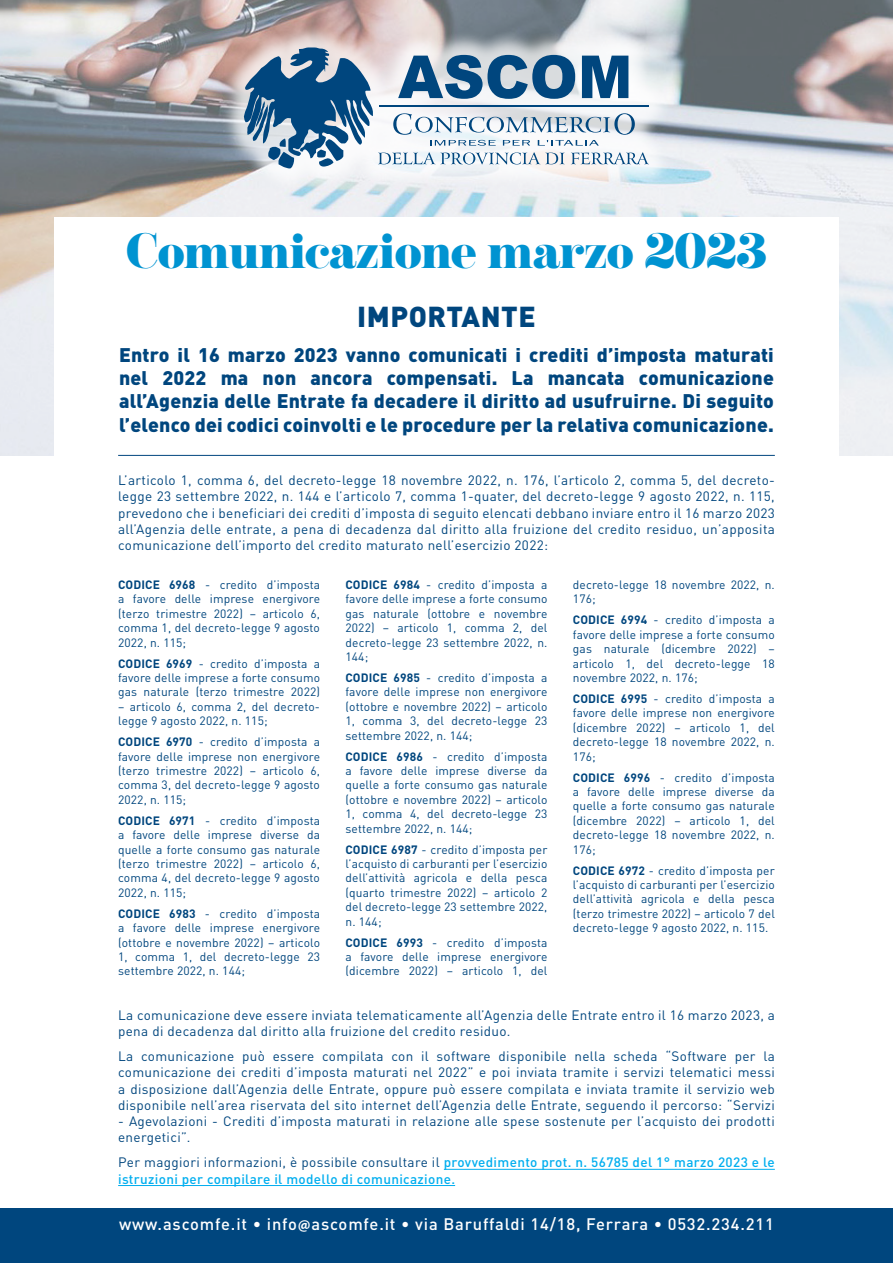
<style>
.page{position:relative;width:893px;height:1263px;background:#fff}
.page>*{position:absolute;margin:0;border:0;box-sizing:border-box;transform-origin:0 0}
.t1{font:49.5px "NT Josefine";letter-spacing:-.01em;color:#0093d1}
.t2{font:900 28.5px "DIN Pro";letter-spacing:.02em;color:#00467e}
.t3{font:900 19.5px/23.4px "DIN Pro";letter-spacing:.01em;color:#00467e;text-align:justify}
.t4{font:500 16.5px "DIN Pro";letter-spacing:.05em;color:#fff}
.t5{font:13.5px/16.2px "DIN Pro";letter-spacing:.025em;color:#00467e;text-align:justify}
.t6{font:500 13.5px/16.2px "DIN Pro";letter-spacing:.025em;color:#00aeef}
.t7{font:12px/14.4px "DIN Pro";letter-spacing:.01em;color:#00467e;text-align:justify}
.s1{font-weight:700}
.s2{font-weight:400;color:#00467e}
.s3{font-family:"Myriad Pro";font-weight:700}
</style>
<div class="page">
<img style="left:0;top:0;width:893px;height:455px">
<div style="left:220px;top:23px;width:453px;height:170px;background:#fff;opacity:.75"></div>
<svg style="left:242px;top:47px;width:407px;height:121px"></svg>
<div style="left:54px;top:218px;width:785px;height:1045px;background:#fff"></div>
<div style="left:0;top:1209px;width:893px;height:54px;background:#00467e"></div>
<hr style="left:444px;top:1169px;width:331px;height:1px;background:#00aeef">
<hr style="left:118px;top:1185px;width:337px;height:1px;background:#00aeef">
<hr style="left:118px;top:455px;width:657px;height:1px;background:#00467e">
<p class="t1" style="left:126px;top:220px;width:642px">Comunicazione marzo 2023</p>
<p class="t2" style="left:357px;top:292px;width:180px">IMPORTANTE</p>
<p class="t3" style="left:119px;top:340px;width:656px">Entro il 16 marzo 2023 vanno comunicati i crediti d’imposta maturati</p>
<p class="t3" style="left:119px;top:364px;width:656px">nel 2022 ma non ancora compensati. La mancata comunicazione all’Agenzia delle Entrate fa decadere il diritto ad usufruirne. Di seguito l’elenco dei codici coinvolti e le procedure per la relativa comunicazione.</p>
<p class="t5" style="left:118px;top:471px;width:658px">L’articolo 1, comma 6, del decreto-legge 18 novembre 2022, n. 176, l’articolo 2, comma 5, del decreto&shy;legge 23 settembre 2022, n. 144 e l’articolo 7, comma 1-quater, del decreto-legge 9 agosto 2022, n. 115, prevedono che i beneficiari dei crediti d’imposta di seguito elencati debbano inviare entro il 16 marzo 2023 all’Agenzia delle entrate, a pena di decadenza dal diritto alla fruizione del credito residuo, un’apposita comunicazione dell’importo del credito maturato nell’esercizio 2022:</p>
<p class="t7" style="left:118px;top:576px;width:203px"><span class="s1">CODICE 6968</span> - credito d’imposta a favore delle imprese energivore (terzo trimestre 2022) – articolo 6, comma 1, del decreto-legge 9 agosto 2022, n. 115;</p>
<p class="t7" style="left:118px;top:655px;width:203px"><span class="s1">CODICE 6969</span> - credito d’imposta a favore delle imprese a forte consumo gas naturale (terzo trimestre 2022)</p>
<p class="t7" style="left:118px;top:698px;width:203px">– articolo 6, comma 2, del decreto&shy;legge 9 agosto 2022, n. 115;</p>
<p class="t7" style="left:118px;top:733px;width:203px"><span class="s1">CODICE 6970</span> - credito d’imposta a favore delle imprese non energivore (terzo trimestre 2022) – articolo 6, comma 3, del decreto-legge 9 agosto 2022, n. 115;</p>
<p class="t7" style="left:118px;top:812px;width:203px"><span class="s1">CODICE 6971</span> - credito d’imposta a favore delle imprese diverse da quelle a forte consumo gas naturale (terzo trimestre 2022) – articolo 6, comma 4, del decreto-legge 9 agosto 2022, n. 115;</p>
<p class="t7" style="left:118px;top:905px;width:203px"><span class="s1">CODICE 6983</span> - credito d’imposta a favore delle imprese energivore (ottobre e novembre 2022) – articolo 1, comma 1, del decreto-legge 23 settembre 2022, n. 144;</p>
<p class="t7" style="left:346px;top:576px;width:203px"><span class="s1">CODICE 6984</span> - credito d’imposta a favore delle imprese a forte consumo gas naturale (ottobre e novembre 2022) – articolo 1, comma 2, del decreto-legge 23 settembre 2022, n.<br>144;</p>
<p class="t7" style="left:346px;top:669px;width:203px"><span class="s1">CODICE 6985</span> - credito d’imposta a favore delle imprese non energivore (ottobre e novembre 2022) – articolo 1, comma 3, del decreto-legge 23 settembre 2022, n. 144;</p>
<p class="t7" style="left:346px;top:748px;width:203px"><span class="s1">CODICE 6986</span> - credito d’imposta a favore delle imprese diverse da quelle a forte consumo gas naturale (ottobre e novembre 2022) – articolo 1, comma 4, del decreto-legge 23 settembre 2022, n. 144;</p>
<p class="t7" style="left:346px;top:841px;width:203px"><span class="s1">CODICE 6987</span> - credito d’imposta per l’acquisto di carburanti per l’esercizio dell’attività agricola e della pesca (quarto trimestre 2022) – articolo 2 del decreto-legge 23 settembre 2022, n. 144;</p>
<p class="t7" style="left:346px;top:934px;width:203px"><span class="s1">CODICE 6993</span> - credito d’imposta a favore delle imprese energivore (dicembre 2022) – articolo 1, del</p>
<p class="t7" style="left:573px;top:576px;width:203px">decreto-legge 18 novembre 2022, n.<br>176;</p>
<p class="t7" style="left:573px;top:612px;width:203px"><span class="s1">CODICE 6994</span> - credito d’imposta a favore delle imprese a forte consumo gas naturale (dicembre 2022) – articolo 1, del decreto-legge 18 novembre 2022, n. 176;</p>
<p class="t7" style="left:573px;top:690px;width:203px"><span class="s1">CODICE 6995</span> - credito d’imposta a favore delle imprese non energivore (dicembre 2022) – articolo 1, del decreto-legge 18 novembre 2022, n.<br>176;</p>
<p class="t7" style="left:573px;top:769px;width:203px"><span class="s1">CODICE 6996</span> - credito d’imposta a favore delle imprese diverse da quelle a forte consumo gas naturale (dicembre 2022) – articolo 1, del decreto-legge 18 novembre 2022, n.<br>176;</p>
<p class="t7" style="left:573px;top:862px;width:203px"><span class="s1">CODICE 6972</span> - credito d’imposta per l’acquisto di carburanti per l’esercizio dell’attività agricola e della pesca (terzo trimestre 2022) – articolo 7 del decreto-legge 9 agosto 2022, n. 115.</p>
<p class="t5" style="left:118px;top:1005px;width:658px">La comunicazione deve essere inviata telematicamente all’Agenzia delle Entrate entro il 16 marzo 2023, a pena di decadenza dal diritto alla fruizione del credito residuo.</p>
<p class="t5" style="left:118px;top:1047px;width:658px">La comunicazione può essere compilata con il software disponibile nella scheda “Software per la comunicazione dei crediti d’imposta maturati nel 2022” e poi inviata tramite i servizi telematici messi a disposizione dall’Agenzia delle Entrate, oppure può essere compilata e inviata tramite il servizio web disponibile nell’area riservata del sito internet dell’Agenzia delle Entrate, seguendo il percorso: “Servizi</p>
<p class="t5" style="left:118px;top:1112px;width:658px">- Agevolazioni - Crediti d’imposta maturati in relazione alle spese sostenute per l’acquisto dei prodotti energetici”.</p>
<p class="t6" style="left:118px;top:1153px;width:658px"><span class="s2">Per maggiori informazioni, è possibile consultare il</span> provvedimento prot. n. 56785 del 1° marzo 2023 e le istruzioni per compilare il modello di comunicazione.</p>
<p class="t4" style="left:119px;top:1210px;width:656px">www.ascomfe.it • info<span class="s3">@</span>ascomfe.it • via Baruffaldi 14/18, Ferrara • 0532.234.211</p>
</div>
